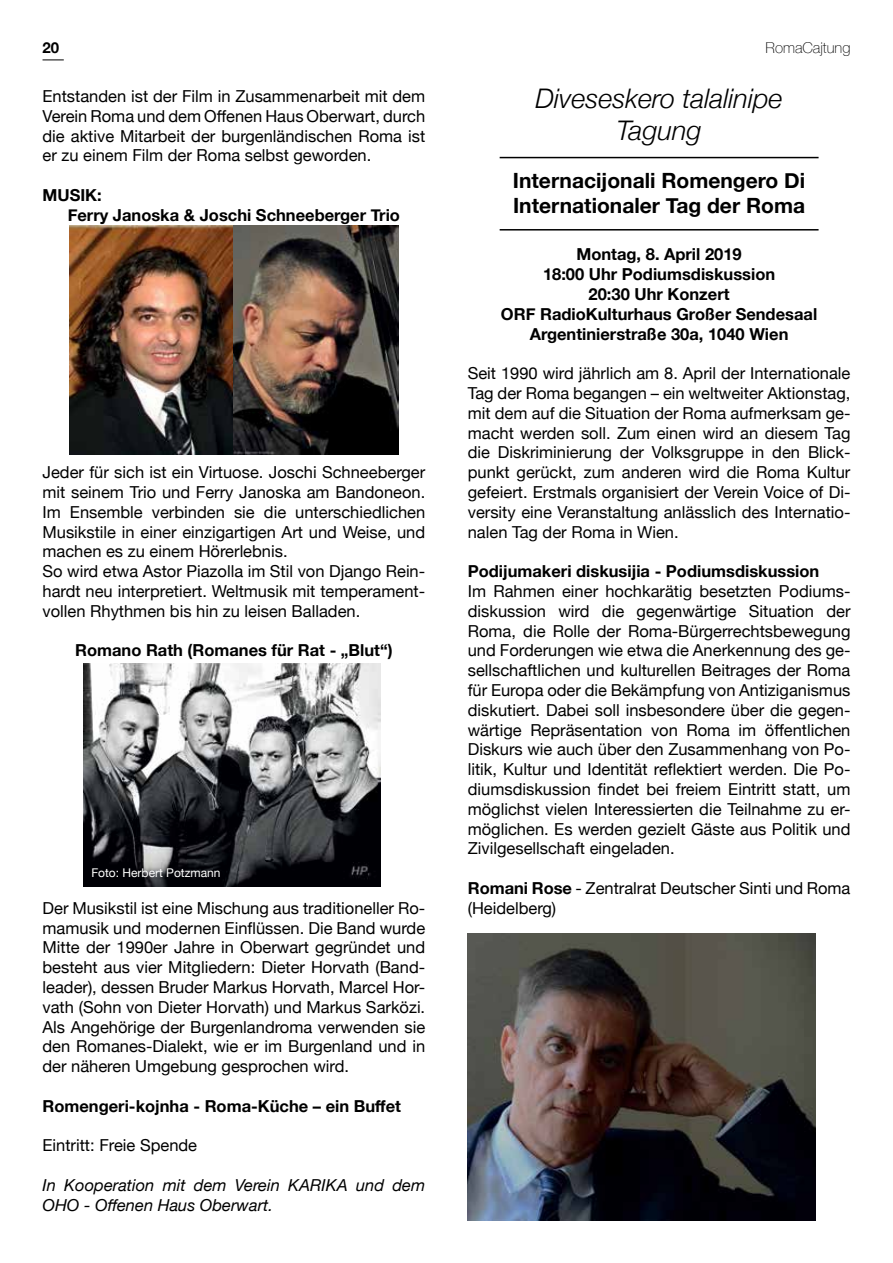
<style>
.page{position:relative;width:893px;height:1263px;background:#fff}
.page>*{position:absolute;margin:0;border:0;box-sizing:border-box;transform-origin:0 0}
.t1{font:italic 300 27px/32.4px "Helvetica Neue";color:#000;text-align:center}
.t2{font:700 21px/25.2px "Helvetica Neue";color:#000}
.t3{font:16.5px/19.8px "Helvetica Neue";color:#000;text-align:justify}
.t4{font:700 16.5px/19.8px "Helvetica Neue";color:#000}
.t5{font:italic 16.5px/19.8px "Helvetica Neue";color:#000}
.t6{font:100 15px "Helvetica Neue";color:#000}
.t7{font:700 15px "Helvetica Neue";color:#000}
.t8{font:12px "Helvetica Neue";color:#fff}
.s1{font-weight:700}
</style>
<div class="page">
<svg style="left:43px;top:60px;width:21px;height:1px"></svg>
<img style="left:70px;top:226px;width:328px;height:228px">
<img style="left:84px;top:664px;width:297px;height:222px">
<hr style="left:500px;top:157px;width:319px;height:1px;background:#000">
<hr style="left:500px;top:229px;width:319px;height:2px;background:#000">
<img style="left:468px;top:934px;width:348px;height:286px">
<p class="t7" style="left:43px;top:36px;width:18px">20</p>
<p class="t6" style="left:766px;top:36px;width:86px">RomaCajtung</p>
<p class="t3" style="left:43px;top:87px;width:384px">Entstanden ist der Film in Zusammenarbeit mit dem Verein Roma und dem Offenen Haus Oberwart, durch die aktive Mitarbeit der burgenländischen Roma ist er zu einem Film der Roma selbst geworden.</p>
<p class="t4" style="left:68px;top:186px;width:334px;text-indent:-25px">MUSIK:<br>Ferry Janoska &amp; Joschi Schneeberger Trio</p>
<h1 class="t1" style="left:536px;top:80px;width:249px">Diveseskero talalinipe<br>Tagung</h1>
<p class="t2" style="left:513px;top:168px;width:294px">Internacijonali Romengero Di<br>Internationaler Tag der Roma</p>
<p class="t3" style="left:43px;top:463px;width:384px;text-align:left">Jeder für sich ist ein Virtuose. Joschi Schneeberger mit seinem Trio und Ferry Janoska am Bandoneon.<br>Im Ensemble verbinden sie die unterschiedlichen Musikstile in einer einzigartigen Art und Weise, und machen es zu einem Hörerlebnis.<br>So wird etwa Astor Piazolla im Stil von Django Rein&shy;hardt neu interpretiert. Weltmusik mit temperament&shy;vollen Rhythmen bis hin zu leisen Balladen.</p>
<p class="t4" style="left:75px;top:641px;width:319px">Romano Rath (Romanes für Rat - „Blut“)</p>
<p class="t8" style="left:91px;top:864px;width:131px">Foto: Herbert Potzmann</p>
<p class="t3" style="left:43px;top:899px;width:384px">Der Musikstil ist eine Mischung aus traditioneller Ro&shy;mamusik und modernen Einflüssen. Die Band wurde Mitte der 1990er Jahre in Oberwart gegründet und besteht aus vier Mitgliedern: Dieter Horvath (Band&shy;leader), dessen Bruder Markus Horvath, Marcel Hor&shy;vath (Sohn von Dieter Horvath) und Markus Sarközi.<br>Als Angehörige der Burgenlandroma verwenden sie den Romanes-Dialekt, wie er im Burgenland und in der näheren Umgebung gesprochen wird.</p>
<p class="t4" style="left:43px;top:1096px;width:360px">Romengeri-kojnha - Roma-Küche – ein Buffet</p>
<p class="t3" style="left:43px;top:1137px;width:156px">Eintritt: Freie Spende</p>
<p class="t5" style="left:43px;top:1176px;width:384px">In Kooperation mit dem Verein KARIKA und dem<br>OHO - Offenen Haus Oberwart.</p>
<p class="t4" style="left:501px;top:245px;width:318px;text-align:center">Montag, 8. April 2019<br>18:00 Uhr Podiumsdiskussion<br>20:30 Uhr Konzert<br>ORF RadioKulturhaus Großer Sendesaal<br>Argentinierstraße 30a, 1040 Wien</p>
<p class="t3" style="left:468px;top:364px;width:384px">Seit 1990 wird jährlich am 8. April der Internationale Tag der Roma begangen – ein weltweiter Aktionstag, mit dem auf die Situation der Roma aufmerksam ge&shy;macht werden soll. Zum einen wird an diesem Tag die Diskriminierung der Volksgruppe in den Blick&shy;punkt gerückt, zum anderen wird die Roma Kultur gefeiert. Erstmals organisiert der Verein Voice of Di&shy;versity eine Veranstaltung anlässlich des Internatio&shy;nalen Tag der Roma in Wien.</p>
<p class="t4" style="left:468px;top:562px;width:353px">Podijumakeri diskusijia - Podiumsdiskussion</p>
<p class="t3" style="left:468px;top:582px;width:384px">Im Rahmen einer hochkarätig besetzten Podiums&shy;diskussion wird die gegenwärtige Situation der Roma, die Rolle der Roma-Bürgerrechtsbewegung und Forderungen wie etwa die Anerkennung des ge&shy;sellschaftlichen und kulturellen Beitrages der Roma für Europa oder die Bekämpfung von Antiziganismus diskutiert. Dabei soll insbesondere über die gegen&shy;wärtige Repräsentation von Roma im öffentlichen Diskurs wie auch über den Zusammenhang von Po&shy;litik, Kultur und Identität reflektiert werden. Die Po&shy;diumsdiskussion findet bei freiem Eintritt statt, um möglichst vielen Interessierten die Teilnahme zu er&shy;möglichen. Es werden gezielt Gäste aus Politik und Zivilgesellschaft eingeladen.</p>
<p class="t3" style="left:468px;top:879px;width:384px"><span class="s1">Romani Rose</span> - Zentralrat Deutscher Sinti und Roma (Heidelberg)</p>
</div>
